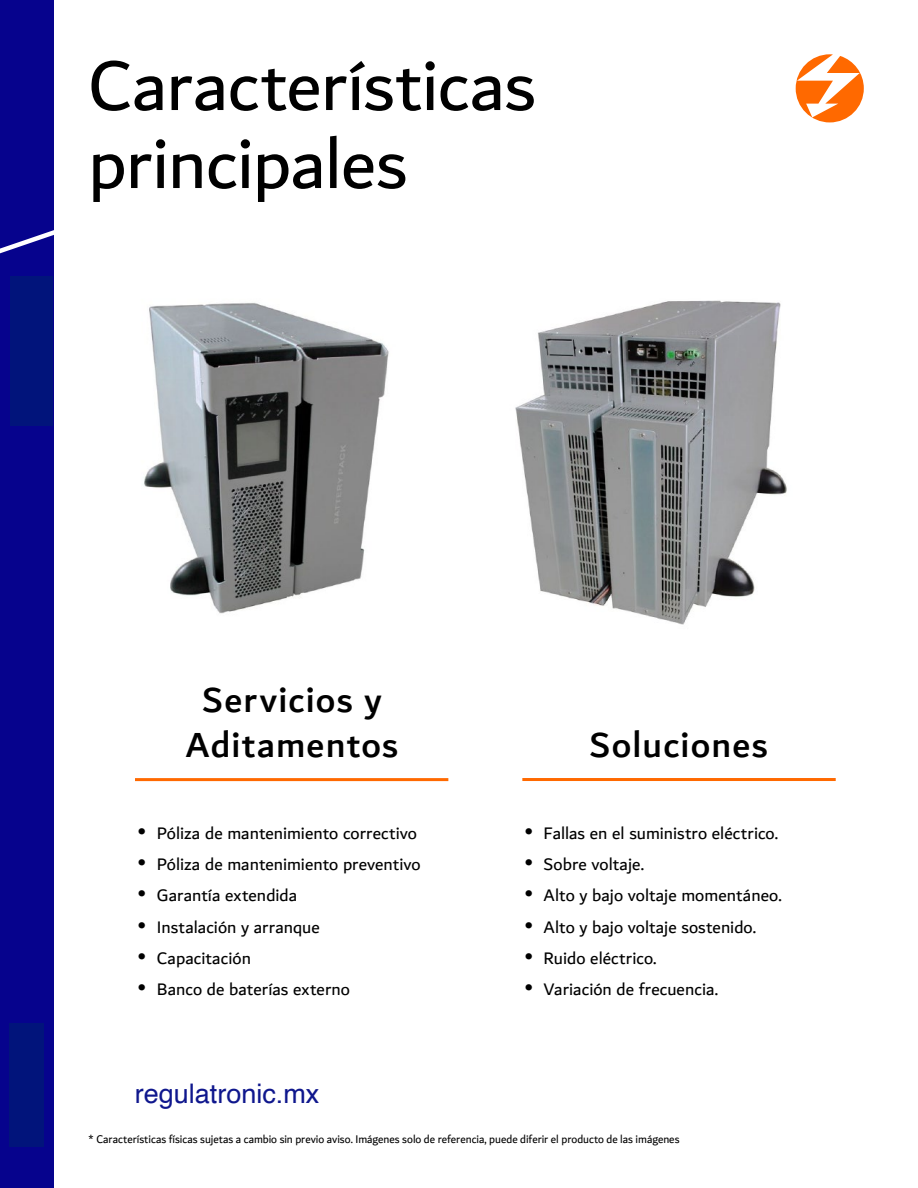
<style>
.page{position:relative;width:918px;height:1188px;background:#fff}
.page>*{position:absolute;margin:0;border:0;box-sizing:border-box;transform-origin:0 0}
.t1{font:75px/78px "Dubai";letter-spacing:-.01em;color:#000}
.t2{font:500 37.5px/45px "Dubai";letter-spacing:.03em;color:#000;text-align:center}
.t3{font:27px "Helvetica";color:#0f178d}
.t4{font:18px "Dubai";color:#000}
.t5{font:12px "Dubai";color:#000;scale:.96 1}
.s1{font-family:"Century Gothic Paneuropean";font-weight:300;font-size:21px}
</style>
<div class="page">
<div style="left:0;top:0;width:54px;height:1188px;background:#06038d"></div>
<svg style="left:0;top:230px;width:54px;height:24px"></svg>
<svg style="left:796px;top:54px;width:68px;height:68px"></svg>
<hr style="left:135px;top:778px;width:313px;height:3px;background:#ff6900">
<hr style="left:522px;top:778px;width:314px;height:3px;background:#ff6900">
<img style="left:515px;top:300px;width:272px;height:325px">
<img style="left:144px;top:302px;width:245px;height:312px">
<div style="left:9px;top:1023px;width:35px;height:123px;background:#01147b"></div>
<div style="left:10px;top:276px;width:42px;height:149px;background:#01147b"></div>
<h1 class="t1" style="left:88px;top:45px;width:449px">Características principales</h1>
<h2 class="t2" style="left:186px;top:677px;width:214px">Servicios y<br>Aditamentos</h2>
<h2 class="t2" style="left:590px;top:722px;width:180px">Soluciones</h2>
<p class="t4" style="left:136px;top:822px;width:283px"><span class="s1">•</span> Póliza de mantenimiento correctivo</p>
<p class="t4" style="left:136px;top:853px;width:287px"><span class="s1">•</span> Póliza de mantenimiento preventivo</p>
<p class="t4" style="left:136px;top:885px;width:163px"><span class="s1">•</span> Garantía extendida</p>
<p class="t4" style="left:136px;top:916px;width:186px"><span class="s1">•</span> Instalación y arranque</p>
<p class="t4" style="left:136px;top:947px;width:117px"><span class="s1">•</span> Capacitación</p>
<p class="t4" style="left:136px;top:978px;width:216px"><span class="s1">•</span> Banco de baterías externo</p>
<h3 class="t3" style="left:135px;top:1082px;width:186px">regulatronic.mx</h3>
<p class="t4" style="left:522px;top:822px;width:257px"><span class="s1">•</span> Fallas en el suministro eléctrico.</p>
<p class="t4" style="left:522px;top:853px;width:123px"><span class="s1">•</span> Sobre voltaje.</p>
<p class="t4" style="left:522px;top:885px;width:261px"><span class="s1">•</span> Alto y bajo voltaje momentáneo.</p>
<p class="t4" style="left:522px;top:916px;width:235px"><span class="s1">•</span> Alto y bajo voltaje sostenido.</p>
<p class="t4" style="left:522px;top:947px;width:136px"><span class="s1">•</span> Ruido eléctrico.</p>
<p class="t4" style="left:522px;top:978px;width:197px"><span class="s1">•</span> Variación de frecuencia.</p>
<p class="t5" style="left:88px;top:1132px;width:618px">* Características físicas sujetas a cambio sin previo aviso. Imágenes solo de referencia, puede diferir el producto de las imágenes</p>
</div>
